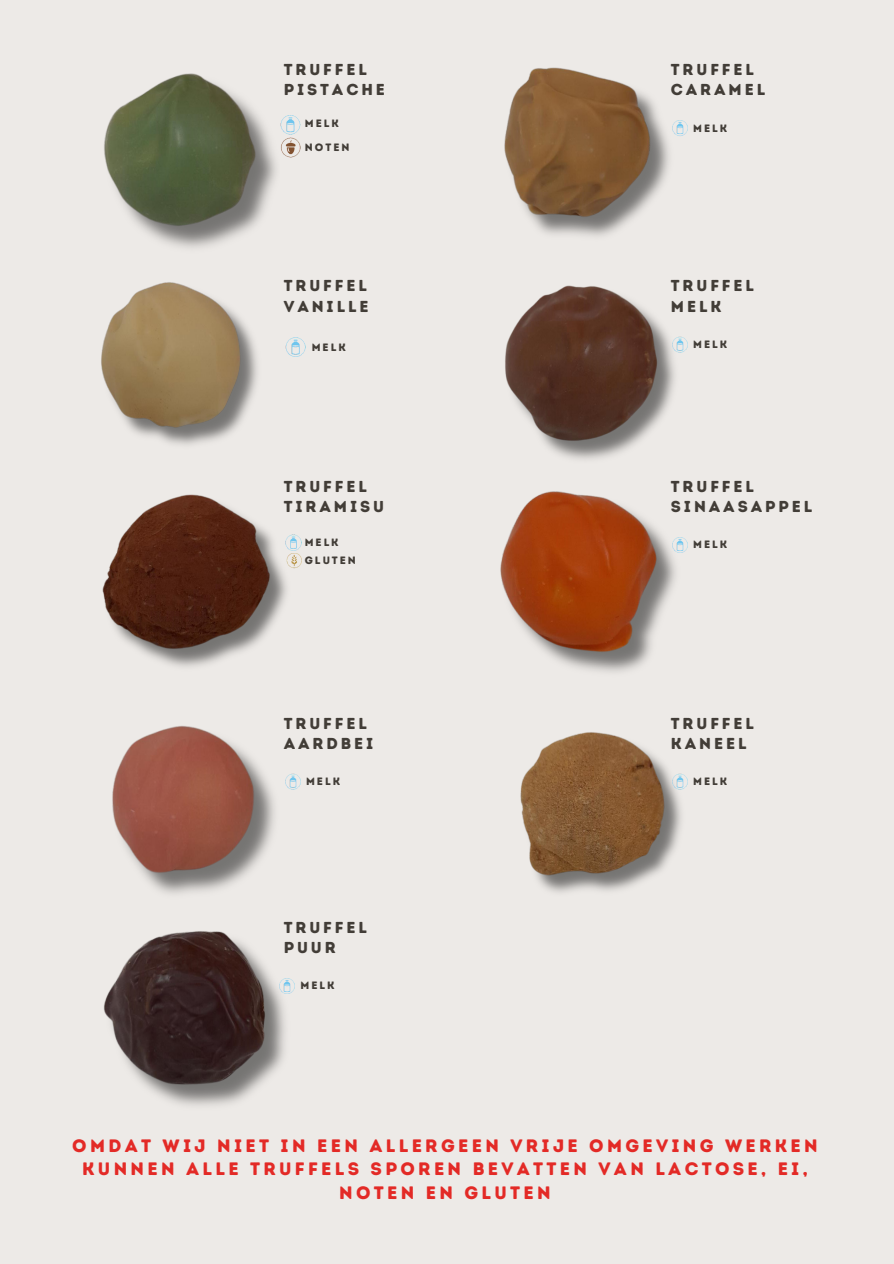
<style>
.page{position:relative;width:894px;height:1264px;background:#fff}
.page>*{position:absolute;margin:0;border:0;box-sizing:border-box;transform-origin:0 0}
.t1{font:18px/23.7px "Intro Rust Base";letter-spacing:.18em;color:#e32a26;text-align:center}
.t2{font:15.9px/20.2px "Intro Rust Base";letter-spacing:.18em;color:#423d37}
.t3{font:10.65px "Intro Rust Base";letter-spacing:.18em;color:#423d37}
</style>
<div class="page">
<div style="left:0;top:0;width:893px;height:1263px;background:#edeae7"></div>
<img style="left:104px;top:73px;width:173px;height:167px">
<img style="left:101px;top:240px;width:157px;height:205px">
<img style="left:520px;top:732px;width:163px;height:161px">
<img style="left:112px;top:726px;width:179px;height:165px">
<img style="left:500px;top:491px;width:184px;height:181px">
<img style="left:504px;top:67px;width:165px;height:169px">
<img style="left:505px;top:285px;width:170px;height:175px">
<img style="left:102px;top:494px;width:185px;height:173px">
<img style="left:103px;top:891px;width:188px;height:215px">
<img style="left:285px;top:337px;width:21px;height:20px">
<img style="left:284px;top:772px;width:17px;height:17px">
<img style="left:278px;top:976px;width:17px;height:17px">
<img style="left:672px;top:120px;width:16px;height:16px">
<img style="left:670px;top:336px;width:18px;height:17px">
<img style="left:670px;top:536px;width:18px;height:16px">
<img style="left:670px;top:772px;width:18px;height:17px">
<img style="left:284px;top:533px;width:18px;height:18px">
<img style="left:285px;top:553px;width:17px;height:16px">
<img style="left:280px;top:115px;width:21px;height:20px">
<img style="left:281px;top:137px;width:20px;height:21px">
<p class="t2" style="left:284px;top:59px;width:103px">TRUFFEL<br>PISTACHE</p>
<p class="t2" style="left:670px;top:59px;width:96px">TRUFFEL<br>CARAMEL</p>
<p class="t3" style="left:305px;top:117px;width:35px">MELK</p>
<p class="t3" style="left:693px;top:122px;width:35px">MELK</p>
<h2 class="t3" style="left:305px;top:140px;width:46px">NOTEN</h2>
<p class="t2" style="left:284px;top:275px;width:86px">TRUFFEL<br>VANILLE</p>
<p class="t2" style="left:670px;top:275px;width:85px">TRUFFEL<br>MELK</p>
<p class="t3" style="left:311px;top:340px;width:35px">MELK</p>
<p class="t3" style="left:693px;top:338px;width:35px">MELK</p>
<h2 class="t2" style="left:284px;top:476px;width:102px">TRUFFEL<br>TIRAMISU</h2>
<p class="t2" style="left:670px;top:476px;width:143px">TRUFFEL<br>SINAASAPPEL</p>
<p class="t3" style="left:305px;top:535px;width:35px">MELK</p>
<p class="t3" style="left:305px;top:554px;width:53px">GLUTEN</p>
<p class="t3" style="left:693px;top:538px;width:35px">MELK</p>
<p class="t2" style="left:284px;top:713px;width:91px">TRUFFEL<br>AARDBEI</p>
<h2 class="t2" style="left:670px;top:713px;width:85px">TRUFFEL<br>KANEEL</h2>
<p class="t3" style="left:306px;top:775px;width:35px">MELK</p>
<p class="t3" style="left:693px;top:775px;width:35px">MELK</p>
<p class="t2" style="left:284px;top:917px;width:85px">TRUFFEL<br>PUUR</p>
<p class="t3" style="left:300px;top:979px;width:35px">MELK</p>
<h1 class="t1" style="left:72px;top:1133px;width:746px">OMDAT WIJ NIET IN EEN ALLERGEEN VRIJE OMGEVING WERKEN<br>KUNNEN ALLE TRUFFELS SPOREN BEVATTEN VAN LACTOSE, EI,<br>NOTEN EN GLUTEN</h1>
</div>
